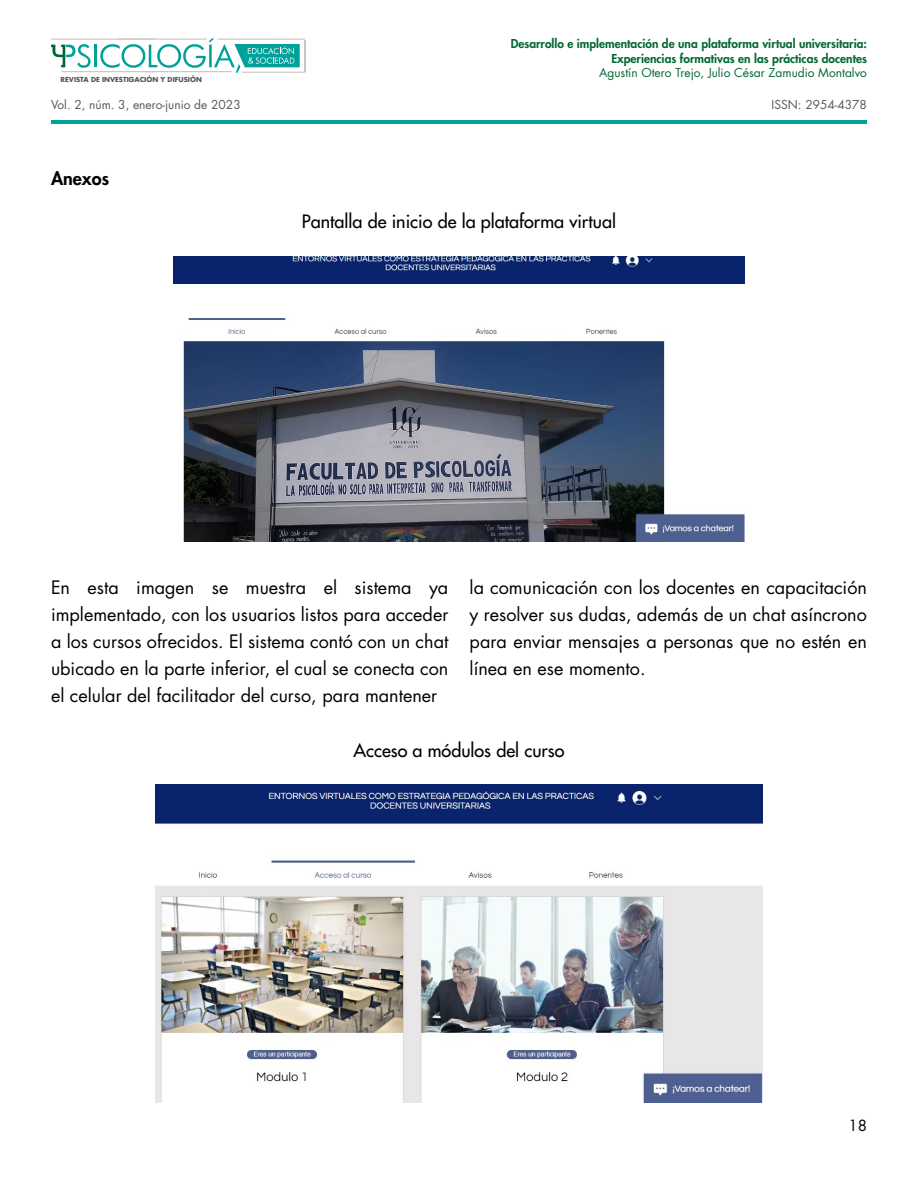
<style>
.page{position:relative;width:918px;height:1188px;background:#fff}
.page>*{position:absolute;margin:0;border:0;box-sizing:border-box;transform-origin:0 0}
.t1{font:18px/27px "Futura Std";color:#000;text-align:justify}
.t2{font:500 18px "Futura Std";color:#000}
.t3{font:800 18px "Futura Std";color:#000}
.t4{font:15px "Futura Std";color:#000}
.t5{font:800 12px/14.4px "Futura Std";color:#036736;text-align:right}
.t6{font:12px "Futura Std";color:#585856}
.t7{font:12px "Futura Std";color:#046735}
.t8{font:700 6.75px "Futura Std";color:#575756}
</style>
<div class="page">
<svg style="left:51px;top:39px;width:254px;height:34px"></svg>
<hr style="left:51px;top:120px;width:816px;height:4px;background:#00a19a">
<img style="left:173px;top:256px;width:572px;height:285px">
<img style="left:155px;top:784px;width:608px;height:319px">
<p class="t8" style="left:61px;top:75px;width:143px">REVISTA DE INVESTIGACIÓN Y DIFUSIÓN</p>
<p class="t6" style="left:51px;top:97px;width:191px">Vol. 2, núm. 3, enero-junio de 2023</p>
<p class="t3" style="left:51px;top:167px;width:60px">Anexos</p>
<p class="t5" style="left:511px;top:37px;width:358px">Desarrollo e implementación de una plataforma virtual universitaria:<br>Experiencias formativas en las prácticas docentes</p>
<p class="t7" style="left:599px;top:65px;width:269px">Agustín Otero Trejo, Julio César Zamudio Montalvo</p>
<p class="t2" style="left:302px;top:210px;width:316px">Pantalla de inicio de la plataforma virtual</p>
<p class="t6" style="left:772px;top:97px;width:97px">ISSN: 2954-4378</p>
<p class="t1" style="left:51px;top:574px;width:399px">En esta imagen se muestra el sistema ya implementado, con los usuarios listos para acceder a los cursos ofrecidos. El sistema contó con un chat ubicado en la parte inferior, el cual se conecta con el celular del facilitador del curso, para mantener</p>
<p class="t1" style="left:470px;top:574px;width:399px">la comunicación con los docentes en capacitación y resolver sus dudas, además de un chat asíncrono para enviar mensajes a personas que no estén en línea en ese momento.</p>
<p class="t2" style="left:353px;top:739px;width:213px">Acceso a módulos del curso</p>
<p class="t4" style="left:848px;top:1116px;width:20px">18</p>
</div>
